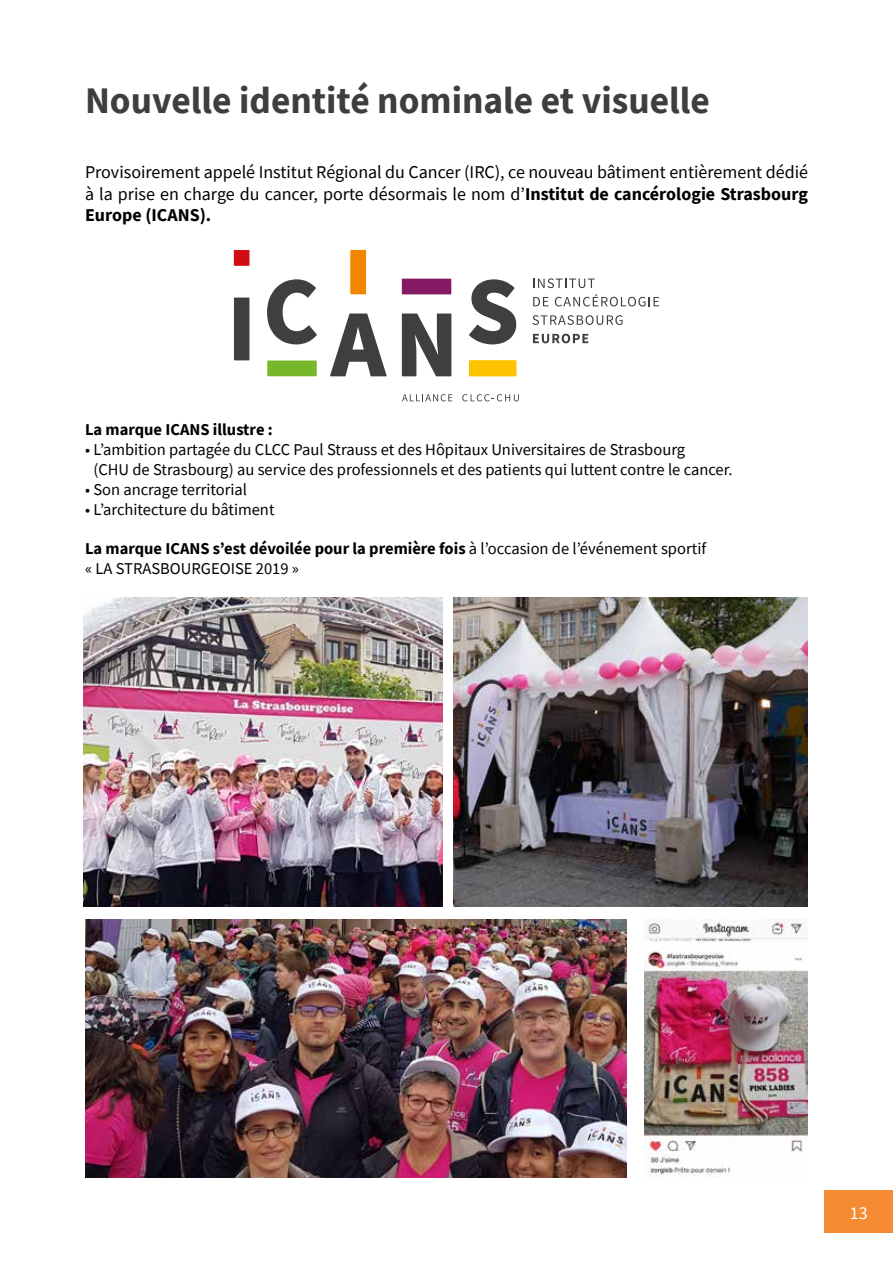
<style>
.page{position:relative;width:893px;height:1263px;background:#fff}
.page>*{position:absolute;margin:0;border:0;box-sizing:border-box;transform-origin:0 0}
.t1{font:700 37.5px "Source Sans Pro";color:#3e3e3d}
.t2{font:18px/21.6px "Source Sans Pro";color:#000;text-align:justify}
.t3{font:18px "Source Sans Pro";color:#fff}
.t4{font:16.5px/19.8px "Source Sans Pro";color:#000}
.t5{font:700 16.5px "Source Sans Pro";color:#000}
.s1{font-weight:700}
</style>
<div class="page">
<svg style="left:469px;top:279px;width:47px;height:65px"></svg>
<svg style="left:402px;top:313px;width:49px;height:63px"></svg>
<svg style="left:330px;top:313px;width:57px;height:63px"></svg>
<svg style="left:267px;top:279px;width:50px;height:65px"></svg>
<div style="left:234px;top:298px;width:15px;height:62px;background:#3f3f3e"></div>
<div style="left:234px;top:250px;width:15px;height:16px;background:#d20a11"></div>
<div style="left:267px;top:360px;width:50px;height:16px;background:#76b82a"></div>
<div style="left:350px;top:250px;width:16px;height:44px;background:#f18700"></div>
<div style="left:402px;top:279px;width:49px;height:15px;background:#861b65"></div>
<div style="left:469px;top:360px;width:47px;height:16px;background:#fdc300"></div>
<svg style="left:402px;top:394px;width:50px;height:7px"></svg>
<svg style="left:462px;top:394px;width:57px;height:7px"></svg>
<svg style="left:533px;top:278px;width:62px;height:10px"></svg>
<svg style="left:533px;top:297px;width:15px;height:9px"></svg>
<svg style="left:555px;top:294px;width:104px;height:12px"></svg>
<svg style="left:532px;top:315px;width:90px;height:10px"></svg>
<svg style="left:533px;top:334px;width:55px;height:9px"></svg>
<div style="left:825px;top:1191px;width:68px;height:42px;background:#f48a31"></div>
<img style="left:453px;top:597px;width:355px;height:310px">
<img style="left:84px;top:597px;width:359px;height:310px">
<img style="left:644px;top:919px;width:164px;height:258px">
<img style="left:86px;top:919px;width:541px;height:259px">
<h1 class="t1" style="left:85px;top:75px;width:626px">Nouvelle identité nominale et visuelle</h1>
<p class="t2" style="left:85px;top:161px;width:724px">Provisoirement appelé Institut Régional du Cancer (IRC), ce nouveau bâtiment entièrement dédié à la prise en charge du cancer, porte désormais le nom d’<span class="s1">Institut de cancérologie Strasbourg Europe (ICANS).</span></p>
<p class="t5" style="left:85px;top:419px;width:189px">La marque ICANS illustre :</p>
<p class="t4" style="left:93px;top:440px;width:641px;text-indent:-8px">• L’ambition partagée du CLCC Paul Strauss et des Hôpitaux Universitaires de Strasbourg<br>(CHU de Strasbourg) au service des professionnels et des patients qui luttent contre le cancer.</p>
<p class="t4" style="left:85px;top:479px;width:164px">• Son ancrage territorial</p>
<p class="t4" style="left:85px;top:499px;width:191px">• L’architecture du bâtiment</p>
<p class="t4" style="left:85px;top:539px;width:623px"><span class="s1">La marque ICANS s’est dévoilée pour la première fois</span> à l’occasion de l’événement sportif « LA STRASBOURGEOISE 2019 »</p>
<p class="t3" style="left:850px;top:1201px;width:19px">13</p>
</div>
